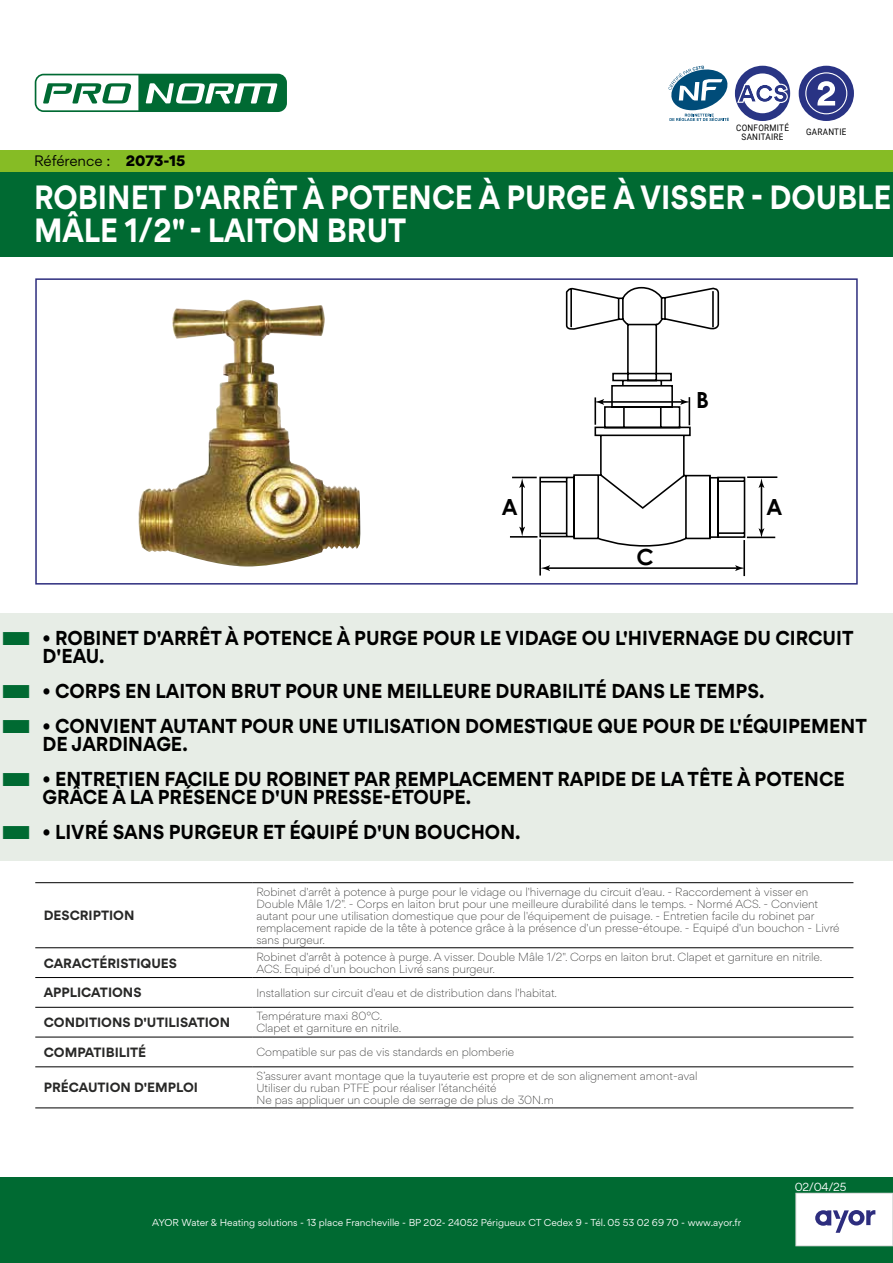
<style>
.page{position:relative;width:893px;height:1263px;background:#fff}
.page>*{position:absolute;margin:0;border:0;box-sizing:border-box;transform-origin:0 0}
.t1{font:700 30px/33px "Gordita";color:#fff;scale:.9 1}
.t2{font:700 22.2px "Century Gothic";color:#000}
.t3{font:700 18px/18px "Gordita";color:#000;scale:.95 1}
.t4{font:13.5px "Gordita";letter-spacing:-.005em;color:#000}
.t5{font:700 12px "Gordita";color:#282827}
.t6{font:300 10.5px/12px "Gordita";color:#282827}
.t7{font:10.5px "Gordita";color:#fff}
.t8{font:9px "Gordita";color:#fff}
.t9{font:9px/9px "Roboto";letter-spacing:.035em;color:#000;text-align:center;scale:.9 1}
.s1{font-weight:900}
</style>
<div class="page">
<svg style="left:510px;top:287px;width:268px;height:289px"></svg>
<svg style="left:758px;top:478px;width:6px;height:10px"></svg>
<svg style="left:758px;top:528px;width:6px;height:10px"></svg>
<hr style="left:521px;top:485px;width:2px;height:45px;background:#000">
<svg style="left:519px;top:478px;width:6px;height:10px"></svg>
<svg style="left:519px;top:527px;width:6px;height:9px"></svg>
<hr style="left:547px;top:567px;width:191px;height:2px;background:#000">
<svg style="left:540px;top:565px;width:10px;height:6px"></svg>
<svg style="left:735px;top:565px;width:10px;height:6px"></svg>
<hr style="left:601px;top:401px;width:82px;height:2px;background:#000">
<svg style="left:594px;top:399px;width:10px;height:6px"></svg>
<svg style="left:680px;top:399px;width:10px;height:6px"></svg>
<div style="left:0;top:1178px;width:893px;height:85px;background:#006a32"></div>
<div style="left:796px;top:1193px;width:97px;height:53px;background:#fff"></div>
<div style="left:795px;top:1193px;width:98px;height:53px;border:1px solid #dadada"></div>
<img style="left:138px;top:305px;width:223px;height:262px">
<div style="left:0;top:171px;width:893px;height:85px;background:#006a32"></div>
<div style="left:35px;top:278px;width:823px;height:307px;border:2px solid #2d2d7e"></div>
<div style="left:0;top:613px;width:893px;height:72px;background:#e7ede6"></div>
<div style="left:0;top:666px;width:893px;height:54px;background:#e7ede6"></div>
<div style="left:0;top:701px;width:893px;height:72px;background:#e7ede6"></div>
<div style="left:0;top:755px;width:893px;height:71px;background:#e7ede6"></div>
<div style="left:0;top:808px;width:893px;height:53px;background:#e7ede6"></div>
<svg style="left:815px;top:1210px;width:60px;height:23px"></svg>
<div style="left:0;top:150px;width:893px;height:21px;background:#86bc25"></div>
<svg style="left:668px;top:66px;width:61px;height:55px"></svg>
<div style="left:735px;top:66px;width:55px;height:55px;background:#293584;border-radius:50%"></div>
<div style="left:743px;top:73px;width:39px;height:40px;background:#fff;border-radius:50%"></div>
<svg style="left:737px;top:84px;width:51px;height:19px"></svg>
<div style="left:799px;top:66px;width:55px;height:55px;background:#293384;border-radius:50%"></div>
<svg style="left:805px;top:72px;width:42px;height:42px"></svg>
<svg style="left:34px;top:73px;width:253px;height:39px"></svg>
<hr style="left:35px;top:882px;width:217px;height:1px;background:#000">
<hr style="left:252px;top:882px;width:601px;height:1px;background:#000">
<hr style="left:35px;top:947px;width:217px;height:1px;background:#000">
<hr style="left:252px;top:947px;width:601px;height:1px;background:#000">
<hr style="left:35px;top:977px;width:217px;height:1px;background:#000">
<hr style="left:252px;top:977px;width:601px;height:1px;background:#000">
<hr style="left:35px;top:1007px;width:217px;height:1px;background:#000">
<hr style="left:252px;top:1007px;width:601px;height:1px;background:#000">
<hr style="left:35px;top:1037px;width:217px;height:1px;background:#000">
<hr style="left:252px;top:1037px;width:601px;height:1px;background:#000">
<hr style="left:35px;top:1066px;width:217px;height:1px;background:#000">
<hr style="left:252px;top:1066px;width:601px;height:1px;background:#000">
<hr style="left:35px;top:1107px;width:217px;height:1px;background:#000">
<hr style="left:252px;top:1107px;width:601px;height:1px;background:#000">
<p class="t4" style="left:34px;top:151px;width:153px">Référence : <span class="s1">2073-15</span></p>
<p class="t9" style="left:736px;top:122px;width:60px">CONFORMITÉ<br>SANITAIRE</p>
<p class="t9" style="left:806px;top:127px;width:46px">GARANTIE</p>
<h1 class="t1" style="left:34px;top:181px;width:954px">ROBINET D'ARRÊT À POTENCE À PURGE À VISSER - DOUBLE<br>MÂLE 1/2" - LAITON BRUT</h1>
<h2 class="t2" style="left:696px;top:383px;width:14px">B</h2>
<h2 class="t2" style="left:501px;top:490px;width:18px">A</h2>
<h2 class="t2" style="left:766px;top:490px;width:18px">A</h2>
<h2 class="t2" style="left:637px;top:540px;width:19px">C</h2>
<h3 class="t3" style="left:43px;top:629px;width:855px">• ROBINET D'ARRÊT À POTENCE À PURGE POUR LE VIDAGE OU L'HIVERNAGE DU CIRCUIT<br>D'EAU.</h3>
<h3 class="t3" style="left:43px;top:682px;width:761px">• CORPS EN LAITON BRUT POUR UNE MEILLEURE DURABILITÉ DANS LE TEMPS.</h3>
<h3 class="t3" style="left:43px;top:717px;width:869px">• CONVIENT AUTANT POUR UNE UTILISATION DOMESTIQUE QUE POUR DE L'ÉQUIPEMENT<br>DE JARDINAGE.</h3>
<h3 class="t3" style="left:43px;top:770px;width:846px">• ENTRETIEN FACILE DU ROBINET PAR REMPLACEMENT RAPIDE DE LA TÊTE À POTENCE<br>GRÂCE À LA PRÉSENCE D'UN PRESSE-ÉTOUPE.</h3>
<h3 class="t3" style="left:43px;top:823px;width:505px">• LIVRÉ SANS PURGEUR ET ÉQUIPÉ D'UN BOUCHON.</h3>
<p class="t5" style="left:44px;top:906px;width:92px">DESCRIPTION</p>
<p class="t6" style="left:256px;top:885px;width:585px">Robinet d'arrêt à potence à purge pour le vidage ou l'hivernage du circuit d'eau. - Raccordement à visser en Double Mâle 1/2". - Corps en laiton brut pour une meilleure durabilité dans le temps. - Normé ACS. - Convient autant pour une utilisation domestique que pour de l'équipement de puisage. - Entretien facile du robinet par remplacement rapide de la tête à potence grâce à la présence d'un presse-étoupe. - Equipé d'un bouchon - Livré sans purgeur.</p>
<p class="t5" style="left:44px;top:953px;width:135px">CARACTÉRISTIQUES</p>
<p class="t6" style="left:256px;top:950px;width:568px">Robinet d'arrêt à potence à purge. A visser. Double Mâle 1/2". Corps en laiton brut. Clapet et garniture en nitrile.<br>ACS. Equipé d'un bouchon Livré sans purgeur.</p>
<p class="t5" style="left:44px;top:983px;width:99px">APPLICATIONS</p>
<p class="t6" style="left:256px;top:986px;width:302px">Installation sur circuit d'eau et de distribution dans l'habitat.</p>
<p class="t5" style="left:44px;top:1013px;width:188px">CONDITIONS D'UTILISATION</p>
<p class="t6" style="left:256px;top:1010px;width:147px">Température maxi 80°C.<br>Clapet et garniture en nitrile.</p>
<p class="t5" style="left:44px;top:1042px;width:104px">COMPATIBILITÉ</p>
<p class="t6" style="left:256px;top:1046px;width:259px">Compatible sur pas de vis standards en plomberie</p>
<p class="t5" style="left:44px;top:1078px;width:156px">PRÉCAUTION D'EMPLOI</p>
<p class="t6" style="left:256px;top:1069px;width:443px">S’assurer avant montage que la tuyauterie est propre et de son alignement amont-aval<br>Utiliser du ruban PTFE pour réaliser l’étanchéité<br>Ne pas appliquer un couple de serrage de plus de 30N.m</p>
<p class="t8" style="left:152px;top:1216px;width:590px">AYOR Water &amp; Heating solutions - 13 place Francheville - BP 202- 24052 Périgueux CT Cedex 9 - Tél. 05 53 02 69 70 - www.ayor.fr</p>
<p class="t7" style="left:795px;top:1179px;width:53px">02/04/25</p>
</div>
